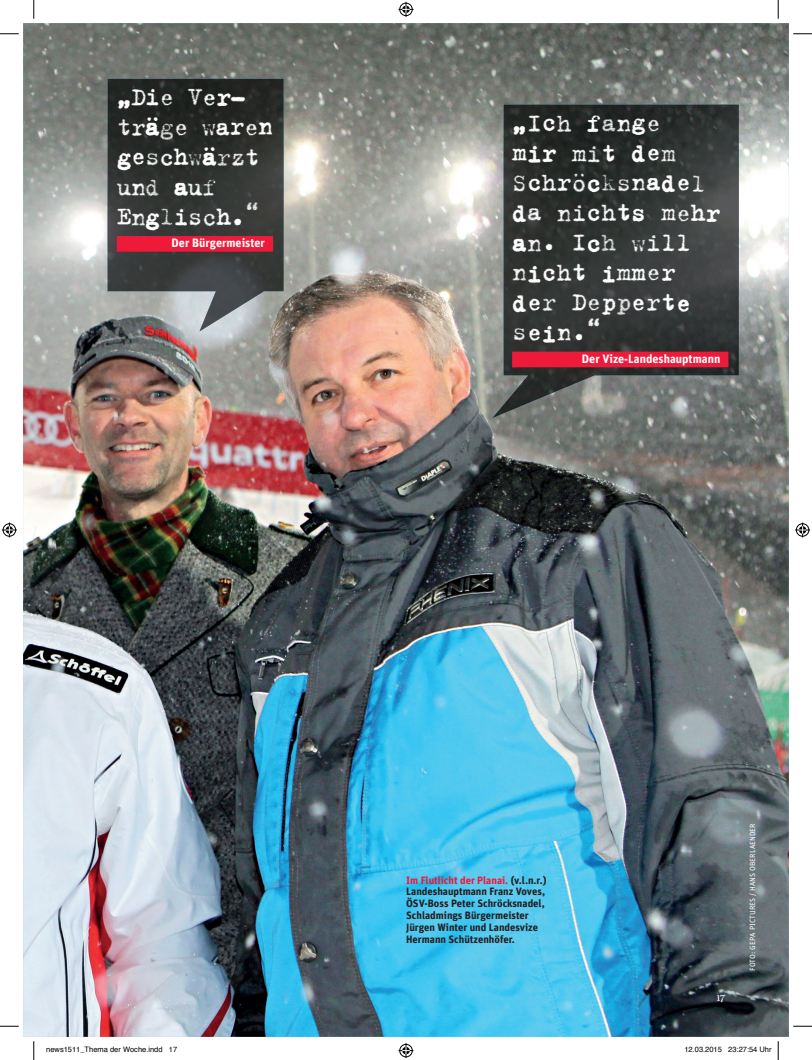
<style>
.page{position:relative;width:812px;height:1060px;background:#fff}
.page>*{position:absolute;margin:0;border:0;box-sizing:border-box;transform-origin:0 0}
.t1{font:800 27.12px/29.9px "Trixie HD Pro";color:#fff}
.t2{font:800 27.12px/29.9px "Trixie HD Pro";letter-spacing:-.025em;color:#fff}
.t3{font:700 12.12px "Unit OT";color:#fff}
.t4{font:700 10.62px/11.9px "Unit OT";color:#231f20}
.t5{font:10px "Eudald News";color:#fff}
.t6{font:7.5px "Helvetica";color:#000}
.t7{font:7.5px "Unit OT";letter-spacing:.015em;color:#fff}
.s1{color:#ed1a3a}
</style>
<div class="page">
<img style="left:23px;top:23px;width:765px;height:1014px">
<img style="left:492px;top:104px;width:247px;height:314px">
<div style="left:512px;top:352px;width:216px;height:15px;background:#ed1a3a"></div>
<img style="left:107px;top:79px;width:177px;height:252px">
<div style="left:117px;top:236px;width:156px;height:16px;background:#ed1a3a"></div>
<svg style="left:0;top:33px;width:19px;height:2px"></svg>
<svg style="left:793px;top:33px;width:19px;height:2px"></svg>
<svg style="left:0;top:1025px;width:19px;height:2px"></svg>
<svg style="left:793px;top:1025px;width:19px;height:2px"></svg>
<svg style="left:33px;top:0;width:2px;height:19px"></svg>
<svg style="left:33px;top:1041px;width:2px;height:19px"></svg>
<svg style="left:777px;top:0;width:2px;height:19px"></svg>
<svg style="left:398px;top:2px;width:15px;height:15px"></svg>
<svg style="left:398px;top:1043px;width:15px;height:15px"></svg>
<svg style="left:2px;top:522px;width:15px;height:15px"></svg>
<svg style="left:795px;top:522px;width:15px;height:15px"></svg>
<svg style="left:777px;top:1041px;width:2px;height:19px"></svg>
<h1 class="t2" style="left:117px;top:81px;width:158px">„Die Ver&shy;träge waren geschwärzt und auf<br>Englisch.“</h1>
<p class="t3" style="left:171px;top:235px;width:95px">Der Bürgermeister</p>
<h1 class="t1" style="left:512px;top:106px;width:210px">„Ich fange<br>mir mit dem<br>Schröcksnadel da nichts mehr an. Ich will nicht immer der Depperte sein.“</h1>
<p class="t3" style="left:582px;top:351px;width:140px">Der Vize-Landeshauptmann</p>
<p class="t4" style="left:406px;top:873px;width:142px"><span class="s1">Im Flutlicht der Planai.</span> (v.l.n.r.)<br>Landeshauptmann Franz Voves,<br>ÖSV-Boss Peter Schröcksnadel,<br>Schladmings Bürgermeister<br>Jürgen Winter und Landesvize<br>Hermann Schützenhöfer.</p>
<p class="t5" style="left:716px;top:990px;width:10px">17</p>
<p class="t7" style="left:747px;top:971px;width:149px;rotate:-90deg">FOTO: GEPA PICTURES / HANS OBERLAENDER</p>
<p class="t6" style="left:46px;top:1044px;width:132px">news1511_Thema der Woche.indd 17</p>
<p class="t6" style="left:684px;top:1044px;width:89px">12.03.2015 23:27:54 Uhr</p>
</div>
